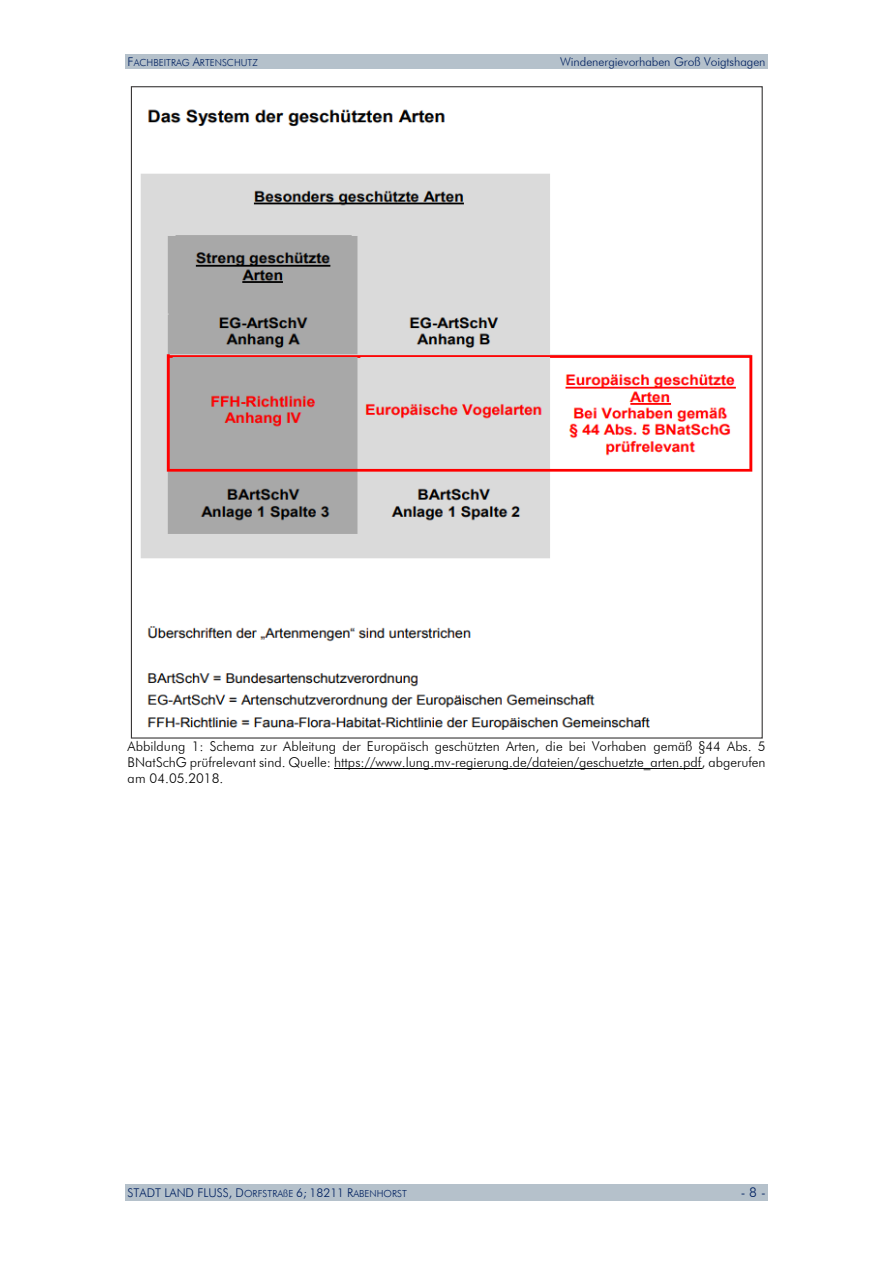
<style>
.page{position:relative;width:893px;height:1263px;background:#fff}
.page>*{position:absolute;margin:0;border:0;box-sizing:border-box;transform-origin:0 0}
.t1{font:300 13.5px/16.2px "Futura BT";color:#000;text-align:justify}
.t2{font:300 13.5px "Futura BT";color:#002060}
.t3{font:300 12px "Futura BT";letter-spacing:-.005em;color:#002060}
.t4{font:300 9.75px "Futura BT";color:#002060}
.s1{font-size:12px}
.s2{font-size:9.75px}
</style>
<div class="page">
<div style="left:125px;top:54px;width:643px;height:14px;background:#b5c1cb"></div>
<div style="left:125px;top:1184px;width:643px;height:16px;background:#b5c1cb"></div>
<hr style="left:334px;top:768px;width:368px;height:1px;background:#000">
<img style="left:140px;top:109px;width:613px;height:621px">
<p class="t4" style="left:128px;top:56px;width:132px"><span class="s1">F</span>ACHBEITRAG <span class="s1">A</span>RTENSCHUTZ</p>
<p class="t3" style="left:560px;top:54px;width:207px">Windenergievorhaben Groß Voigtshagen</p>
<p class="t1" style="left:128px;top:738px;width:639px">Abbildung 1: Schema zur Ableitung der Europäisch geschützten Arten, die bei Vorhaben gemäß §44 Abs. 5<br>BNatSchG prüfrelevant sind. Quelle: https://www.lung.mv-regierung.de/dateien/geschuetzte_arten.pdf, abgerufen am 04.05.2018.</p>
<p class="t3" style="left:128px;top:1185px;width:281px">STADT LAND FLUSS, D<span class="s2">ORFSTRAßE</span> 6; 18211 R<span class="s2">ABENHORST</span></p>
<p class="t2" style="left:741px;top:1184px;width:27px">- 8 -</p>
</div>
